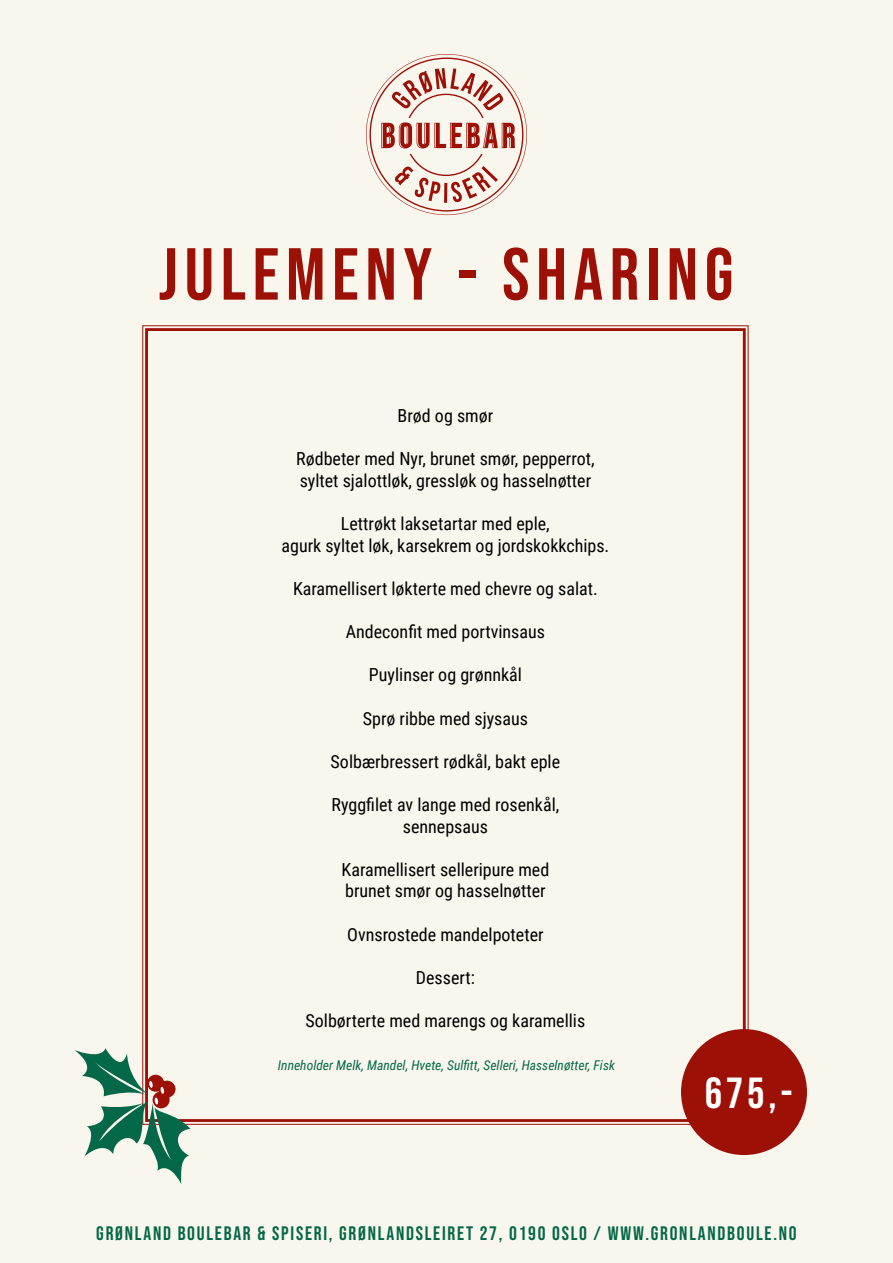
<style>
.page{position:relative;width:893px;height:1263px;background:#f9f6ed}
.page>*{position:absolute;margin:0;border:0;box-sizing:border-box;transform-origin:0 0}
.t1{font:73.5px "Bebas Neue";letter-spacing:.09em;color:#9c1006}
.t2{font:43.5px "Bebas Neue";color:#fff}
.t3{font:19.5px "Bebas Neue";letter-spacing:.09em;color:#036847}
.t4{font:18px/21.6px "Roboto Condensed";color:#000}
.t5{font:italic 13.5px "Roboto Condensed";color:#036847}
</style>
<div class="page">
<svg style="left:142px;top:325px;width:607px;height:800px"></svg>
<div style="left:145px;top:328px;width:601px;height:794px;border:3px solid #9c1006"></div>
<svg style="left:74px;top:1048px;width:116px;height:136px"></svg>
<div style="left:681px;top:1029px;width:126px;height:126px;background:#9c1006;border-radius:50%"></div>
<svg style="left:366px;top:54px;width:161px;height:161px"></svg>
<h1 class="t1" style="left:158px;top:233px;width:576px">JULEMENY - SHARING</h1>
<p class="t4" style="left:398px;top:404px;width:97px">Brød og smør</p>
<p class="t4" style="left:296px;top:447px;width:300px">Rødbeter med Nyr, brunet smør, pepperrot, syltet sjalottløk, gressløk og hasselnøtter</p>
<p class="t4" style="left:282px;top:512px;width:329px;text-align:center">Lettrøkt laksetartar med eple,<br>agurk syltet løk, karsekrem og jordskokkchips.</p>
<p class="t4" style="left:293px;top:577px;width:306px">Karamellisert løkterte med chevre og salat.</p>
<p class="t4" style="left:346px;top:620px;width:201px">Andeconfit med portvinsaus</p>
<p class="t4" style="left:369px;top:663px;width:155px">Puylinser og grønnkål</p>
<p class="t4" style="left:363px;top:707px;width:167px">Sprø ribbe med sjysaus</p>
<p class="t4" style="left:331px;top:750px;width:231px">Solbærbressert rødkål, bakt eple</p>
<p class="t4" style="left:332px;top:793px;width:229px;text-align:center">Ryggfilet av lange med rosenkål, sennepsaus</p>
<p class="t4" style="left:342px;top:858px;width:209px">Karamellisert selleripure med brunet smør og hasselnøtter</p>
<p class="t4" style="left:347px;top:923px;width:198px">Ovnsrostede mandelpoteter</p>
<p class="t4" style="left:416px;top:966px;width:60px">Dessert:</p>
<p class="t4" style="left:306px;top:1009px;width:281px">Solbørterte med marengs og karamellis</p>
<p class="t5" style="left:278px;top:1055px;width:339px">Inneholder Melk, Mandel, Hvete, Sulfitt, Selleri, Hasselnøtter, Fisk</p>
<h2 class="t2" style="left:705px;top:1068px;width:89px">675,-</h2>
<p class="t3" style="left:96px;top:1222px;width:702px">GRØNLAND BOULEBAR &amp; SPISERI, GRØNLANDSLEIRET 27, 0190 OSLO / WWW.GRONLANDBOULE.NO</p>
</div>
